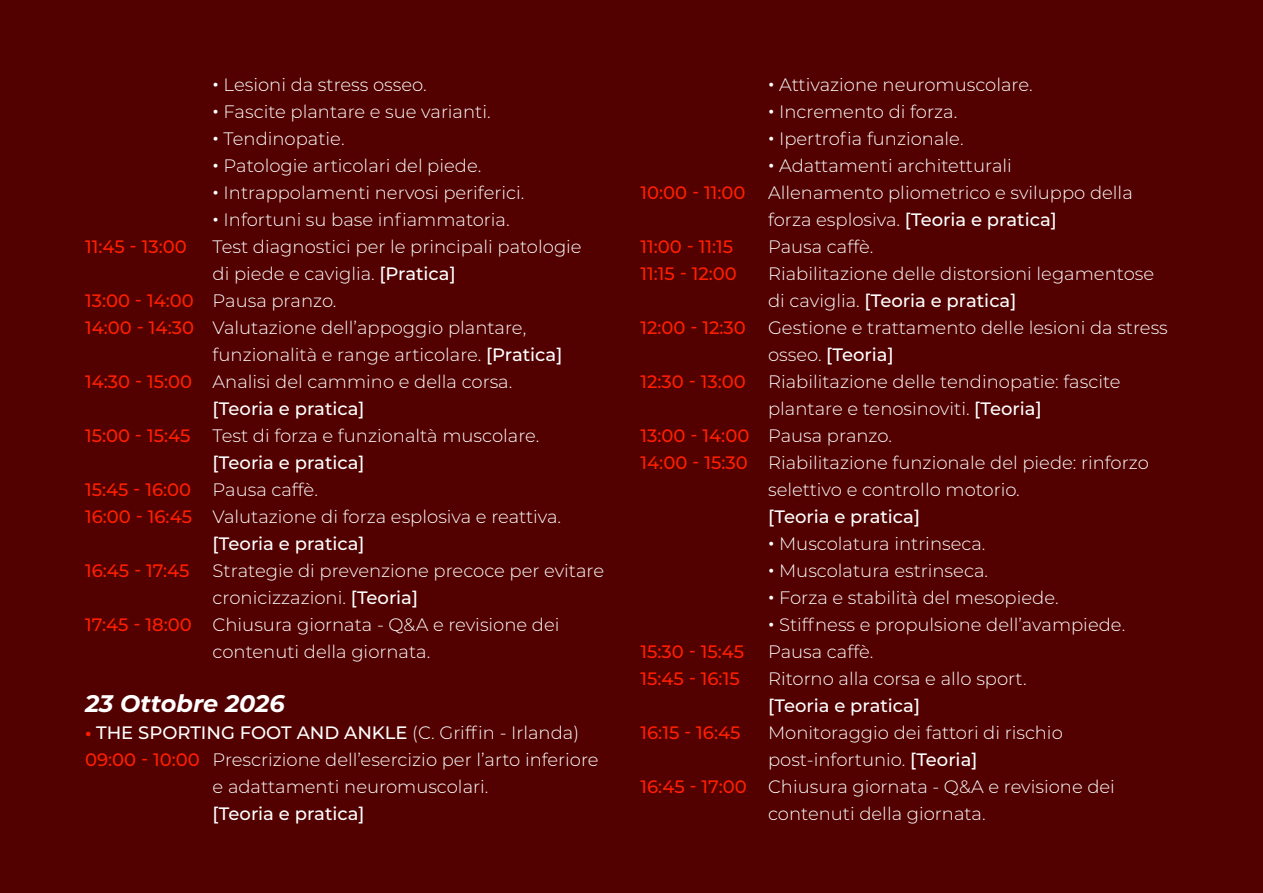
<style>
.page{position:relative;width:1263px;height:893px;background:#520000}
.page>*{position:absolute;margin:0;border:0;box-sizing:border-box;transform-origin:0 0}
.t1{font:italic 700 24px "Montserrat";color:#fff}
.t2{font:300 18px "Montserrat";color:#fff}
.t3{font:500 18px "Montserrat";color:#fff}
.t4{font:500 18px "Montserrat";color:#ff1f00}
.s1{font-weight:600}
.s2{font-weight:500}
.s3{font-weight:500;color:#ff1f00}
.s4{font-weight:300;color:#fff}
.s5{font-weight:700;color:#ff1f00}
.s6{font-weight:300}
</style>
<div class="page">
<p class="t2" style="left:213px;top:72px;width:216px"><span class="s1">•</span> Lesioni da stress osseo.</p>
<p class="t2" style="left:213px;top:99px;width:280px"><span class="s1">•</span> Fascite plantare e sue varianti.</p>
<p class="t2" style="left:213px;top:126px;width:133px"><span class="s1">•</span> Tendinopatie.</p>
<p class="t2" style="left:213px;top:153px;width:270px"><span class="s1">•</span> Patologie articolari del piede.</p>
<p class="t2" style="left:213px;top:180px;width:313px"><span class="s1">•</span> Intrappolamenti nervosi periferici.</p>
<p class="t2" style="left:213px;top:207px;width:299px"><span class="s1">•</span> Infortuni su base infiammatoria.</p>
<p class="t4" style="left:85px;top:234px;width:103px">11:45 - 13:00</p>
<p class="t2" style="left:213px;top:234px;width:371px">Test diagnostici per le principali patologie</p>
<p class="t2" style="left:213px;top:261px;width:245px">di piede e caviglia. <span class="s2">[Pratica]</span></p>
<p class="t2" style="left:85px;top:288px;width:253px"><span class="s3">13:00 - 14:00</span> Pausa pranzo.</p>
<p class="t2" style="left:85px;top:315px;width:443px"><span class="s3">14:00 - 14:30</span> Valutazione dell’appoggio plantare,</p>
<p class="t2" style="left:213px;top:342px;width:351px">funzionalità e range articolare. <span class="s2">[Pratica]</span></p>
<p class="t2" style="left:85px;top:369px;width:429px"><span class="s3">14:30 - 15:00</span> Analisi del cammino e della corsa.</p>
<p class="t3" style="left:213px;top:396px;width:153px">[Teoria e pratica]</p>
<p class="t2" style="left:85px;top:423px;width:456px"><span class="s3">15:00 - 15:45</span> Test di forza e funzionaltà muscolare.</p>
<p class="t3" style="left:213px;top:450px;width:153px">[Teoria e pratica]</p>
<p class="t4" style="left:85px;top:477px;width:234px">15:45 - 16:00 <span class="s4">Pausa caffè.</span></p>
<p class="t2" style="left:85px;top:504px;width:478px"><span class="s3">16:00 - 16:45</span> Valutazione di forza esplosiva e reattiva.</p>
<p class="t3" style="left:213px;top:531px;width:153px">[Teoria e pratica]</p>
<p class="t4" style="left:85px;top:558px;width:106px">16:45 - 17:45</p>
<p class="t2" style="left:213px;top:558px;width:393px">Strategie di prevenzione precoce per evitare</p>
<p class="t2" style="left:213px;top:585px;width:207px">cronicizzazioni. <span class="s2">[Teoria]</span></p>
<p class="t2" style="left:85px;top:612px;width:476px"><span class="s3">17:45 - 18:00</span> Chiusura giornata - Q&amp;A e revisione dei</p>
<p class="t2" style="left:213px;top:639px;width:219px">contenuti della giornata.</p>
<h1 class="t1" style="left:85px;top:686px;width:201px">23 Ottobre 2026</h1>
<p class="t3" style="left:85px;top:720px;width:496px"><span class="s5">•</span> THE SPORTING FOOT AND ANKLE <span class="s6">(C. Griffin - Irlanda)</span></p>
<p class="t2" style="left:85px;top:747px;width:515px"><span class="s3">09:00 - 10:00</span> Prescrizione dell’esercizio per l’arto inferiore</p>
<p class="t2" style="left:213px;top:774px;width:277px">e adattamenti neuromuscolari.</p>
<p class="t3" style="left:213px;top:801px;width:153px">[Teoria e pratica]</p>
<p class="t2" style="left:768px;top:72px;width:266px"><span class="s1">•</span> Attivazione neuromuscolare.</p>
<p class="t2" style="left:768px;top:99px;width:191px"><span class="s1">•</span> Incremento di forza.</p>
<p class="t2" style="left:768px;top:126px;width:197px"><span class="s1">•</span> Ipertrofia funzionale.</p>
<p class="t2" style="left:768px;top:153px;width:245px"><span class="s1">•</span> Adattamenti architetturali</p>
<p class="t2" style="left:640px;top:180px;width:494px"><span class="s3">10:00 - 11:00</span> Allenamento pliometrico e sviluppo della</p>
<p class="t3" style="left:768px;top:207px;width:290px"><span class="s6">forza esplosiva.</span> [Teoria e pratica]</p>
<p class="t4" style="left:640px;top:234px;width:94px">11:00 - 11:15</p>
<p class="t2" style="left:768px;top:234px;width:107px">Pausa caffè.</p>
<p class="t4" style="left:640px;top:261px;width:98px">11:15 - 12:00</p>
<p class="t2" style="left:768px;top:261px;width:388px">Riabilitazione delle distorsioni legamentose</p>
<p class="t3" style="left:768px;top:288px;width:250px"><span class="s6">di caviglia.</span> [Teoria e pratica]</p>
<p class="t2" style="left:640px;top:315px;width:529px"><span class="s3">12:00 - 12:30</span> Gestione e trattamento delle lesioni da stress</p>
<p class="t3" style="left:768px;top:342px;width:127px"><span class="s6">osseo.</span> [Teoria]</p>
<p class="t2" style="left:640px;top:369px;width:482px"><span class="s3">12:30 - 13:00</span> Riabilitazione delle tendinopatie: fascite</p>
<p class="t2" style="left:768px;top:396px;width:275px">plantare e tenosinoviti. <span class="s2">[Teoria]</span></p>
<p class="t2" style="left:640px;top:423px;width:253px"><span class="s3">13:00 - 14:00</span> Pausa pranzo.</p>
<p class="t2" style="left:640px;top:450px;width:510px"><span class="s3">14:00 - 15:30</span> Riabilitazione funzionale del piede: rinforzo</p>
<p class="t2" style="left:768px;top:477px;width:253px">selettivo e controllo motorio.</p>
<p class="t3" style="left:768px;top:504px;width:153px">[Teoria e pratica]</p>
<p class="t2" style="left:768px;top:531px;width:219px"><span class="s1">•</span> Muscolatura intrinseca.</p>
<p class="t2" style="left:768px;top:558px;width:221px"><span class="s1">•</span> Muscolatura estrinseca.</p>
<p class="t2" style="left:768px;top:585px;width:292px"><span class="s1">•</span> Forza e stabilità del mesopiede.</p>
<p class="t2" style="left:768px;top:612px;width:359px"><span class="s1">•</span> Stiffness e propulsione dell’avampiede.</p>
<p class="t4" style="left:640px;top:639px;width:105px">15:30 - 15:45</p>
<p class="t2" style="left:768px;top:639px;width:107px">Pausa caffè.</p>
<p class="t4" style="left:640px;top:666px;width:101px">15:45 - 16:15</p>
<p class="t2" style="left:768px;top:666px;width:260px">Ritorno alla corsa e allo sport.</p>
<p class="t3" style="left:768px;top:693px;width:153px">[Teoria e pratica]</p>
<p class="t4" style="left:640px;top:720px;width:101px">16:15 - 16:45</p>
<p class="t2" style="left:768px;top:720px;width:296px">Monitoraggio dei fattori di rischio</p>
<p class="t2" style="left:768px;top:747px;width:211px">post-infortunio. <span class="s2">[Teoria]</span></p>
<p class="t2" style="left:640px;top:774px;width:476px"><span class="s3">16:45 - 17:00</span> Chiusura giornata - Q&amp;A e revisione dei</p>
<p class="t2" style="left:768px;top:801px;width:219px">contenuti della giornata.</p>
</div>
